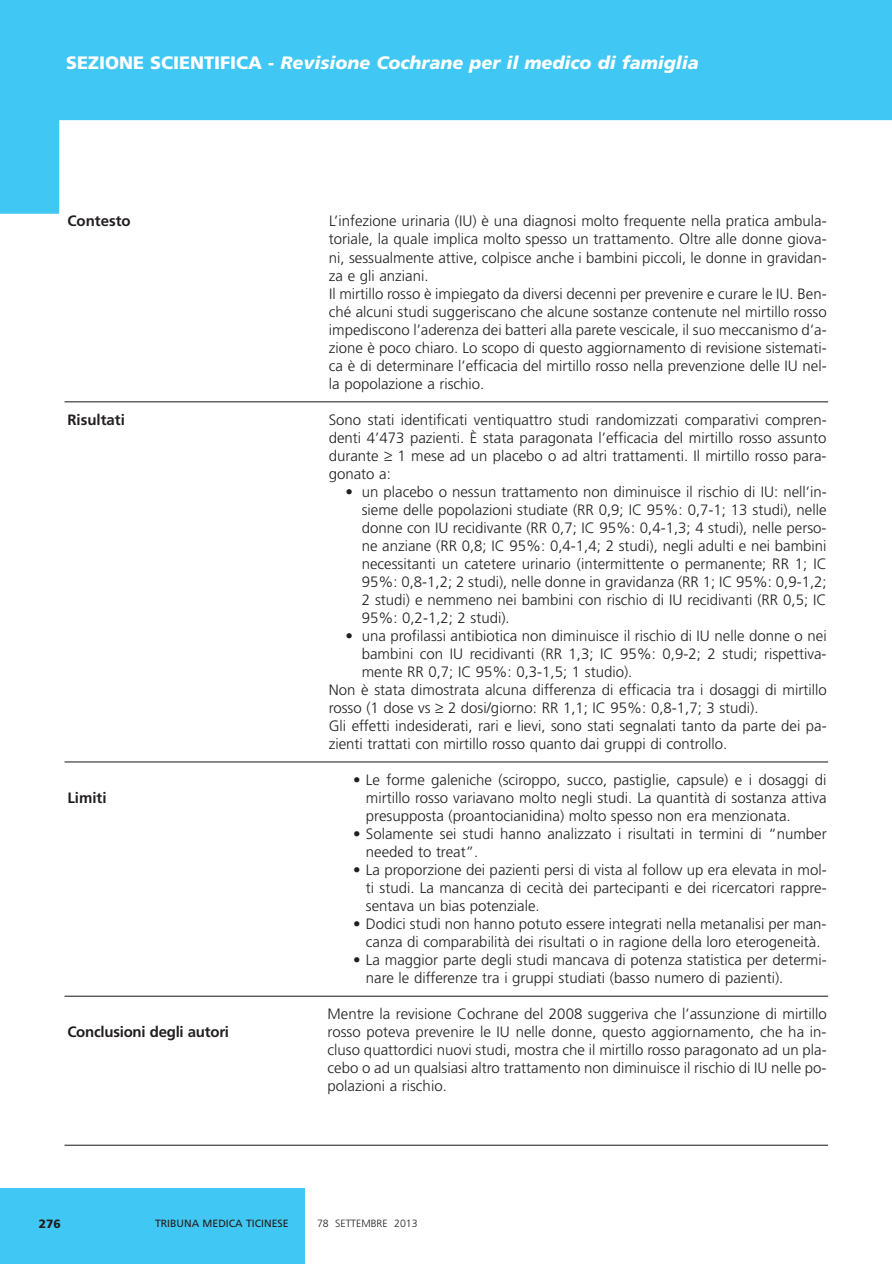
<style>
.page{position:relative;width:892px;height:1264px;background:#fff}
.page>*{position:absolute;margin:0;border:0;box-sizing:border-box;transform-origin:0 0}
.t1{font:italic 900 18px "Frutiger";color:#fff}
.t2{font:300 15px/18px "Frutiger";color:#231f20;text-align:justify}
.t3{font:700 15px "Frutiger";color:#231f20}
.t4{font:900 12px "Frutiger";color:#231f20}
.t5{font:10.5px "Frutiger";color:#231f20}
.t6{font:300 10.5px "Frutiger";color:#231f20}
.s1{font-style:normal}
</style>
<div class="page">
<div style="left:0;top:1188px;width:305px;height:76px;background:#40c7f4"></div>
<svg style="left:0;top:0;width:892px;height:214px;fill:#40c7f4"></svg>
<hr style="left:65px;top:401px;width:763px;height:1px;background:#231f20">
<hr style="left:65px;top:761px;width:763px;height:1px;background:#231f20">
<hr style="left:65px;top:1144px;width:763px;height:1px;background:#231f20">
<hr style="left:65px;top:995px;width:763px;height:1px;background:#231f20">
<p class="t1" style="left:66px;top:56px;width:634px"><span class="s1">SEZIONE SCIENTIFICA -</span> Revisione Cochrane per il medico di famiglia</p>
<p class="t3" style="left:67px;top:215px;width:65px">Contesto</p>
<p class="t3" style="left:67px;top:413px;width:59px">Risultati</p>
<p class="t3" style="left:67px;top:791px;width:41px">Limiti</p>
<p class="t3" style="left:67px;top:1025px;width:163px">Conclusioni degli autori</p>
<p class="t2" style="left:329px;top:213px;width:499px;text-align:left">L’infezione urinaria (IU) è una diagnosi molto frequente nella pratica ambula&shy;toriale, la quale implica molto spesso un trattamento. Oltre alle donne giova&shy;ni, sessualmente attive, colpisce anche i bambini piccoli, le donne in gravidan&shy;za e gli anziani.<br>Il mirtillo rosso è impiegato da diversi decenni per prevenire e curare le IU. Ben&shy;ché alcuni studi suggeriscano che alcune sostanze contenute nel mirtillo rosso impediscono l’aderenza dei batteri alla parete vescicale, il suo meccanismo d’a&shy;zione è poco chiaro. Lo scopo di questo aggiornamento di revisione sistemati&shy;ca è di determinare l’efficacia del mirtillo rosso nella prevenzione delle IU nel&shy;la popolazione a rischio.</p>
<p class="t2" style="left:329px;top:411px;width:499px">Sono stati identificati ventiquattro studi randomizzati comparativi compren&shy;denti 4’473 pazienti. È stata paragonata l’efficacia del mirtillo rosso assunto durante ≥ 1 mese ad un placebo o ad altri trattamenti. Il mirtillo rosso para&shy;gonato a:</p>
<p class="t2" style="left:362px;top:483px;width:466px;text-indent:-16px">• un placebo o nessun trattamento non diminuisce il rischio di IU: nell’in&shy;sieme delle popolazioni studiate (RR 0,9; IC 95%: 0,7-1; 13 studi), nelle donne con IU recidivante (RR 0,7; IC 95%: 0,4-1,3; 4 studi), nelle perso&shy;ne anziane (RR 0,8; IC 95%: 0,4-1,4; 2 studi), negli adulti e nei bambini necessitanti un catetere urinario (intermittente o permanente; RR 1; IC 95%: 0,8-1,2; 2 studi), nelle donne in gravidanza (RR 1; IC 95%: 0,9-1,2; 2 studi) e nemmeno nei bambini con rischio di IU recidivanti (RR 0,5; IC 95%: 0,2-1,2; 2 studi).</p>
<p class="t2" style="left:345px;top:627px;width:483px">• una profilassi antibiotica non diminuisce il rischio di IU nelle donne o nei</p>
<p class="t2" style="left:362px;top:645px;width:466px">bambini con IU recidivanti (RR 1,3; IC 95%: 0,9-2; 2 studi; rispettiva-</p>
<p class="t2" style="left:362px;top:663px;width:272px">mente RR 0,7; IC 95%: 0,3-1,5; 1 studio).</p>
<p class="t2" style="left:329px;top:681px;width:499px">Non è stata dimostrata alcuna differenza di efficacia tra i dosaggi di mirtillo</p>
<p class="t2" style="left:329px;top:699px;width:431px">rosso (1 dose vs ≥ 2 dosi/giorno: RR 1,1; IC 95%: 0,8-1,7; 3 studi).</p>
<p class="t2" style="left:329px;top:717px;width:499px">Gli effetti indesiderati, rari e lievi, sono stati segnalati tanto da parte dei pa-</p>
<p class="t2" style="left:329px;top:735px;width:400px">zienti trattati con mirtillo rosso quanto dai gruppi di controllo.</p>
<p class="t2" style="left:366px;top:771px;width:462px;text-indent:-13px">• Le forme galeniche (sciroppo, succo, pastiglie, capsule) e i dosaggi di mirtillo rosso variavano molto negli studi. La quantità di sostanza attiva presupposta (proantocianidina) molto spesso non era menzionata.</p>
<p class="t2" style="left:366px;top:825px;width:462px;text-indent:-13px">• Solamente sei studi hanno analizzato i risultati in termini di “number needed to treat”.</p>
<p class="t2" style="left:366px;top:861px;width:462px;text-indent:-13px">• La proporzione dei pazienti persi di vista al follow up era elevata in mol&shy;ti studi. La mancanza di cecità dei partecipanti e dei ricercatori rappre&shy;sentava un bias potenziale.</p>
<p class="t2" style="left:353px;top:915px;width:475px;text-align:center">• Dodici studi non hanno potuto essere integrati nella metanalisi per man&shy;canza di comparabilità dei risultati o in ragione della loro eterogeneità.</p>
<p class="t2" style="left:366px;top:951px;width:462px;text-indent:-13px">• La maggior parte degli studi mancava di potenza statistica per determi&shy;nare le differenze tra i gruppi studiati (basso numero di pazienti).</p>
<p class="t2" style="left:327px;top:1005px;width:500px">Mentre la revisione Cochrane del 2008 suggeriva che l’assunzione di mirtillo rosso poteva prevenire le IU nelle donne, questo aggiornamento, che ha in&shy;cluso quattordici nuovi studi, mostra che il mirtillo rosso paragonato ad un pla&shy;cebo o ad un qualsiasi altro trattamento non diminuisce il rischio di IU nelle po&shy;polazioni a rischio.</p>
<p class="t4" style="left:39px;top:1219px;width:24px">276</p>
<p class="t5" style="left:155px;top:1219px;width:135px">TRIBUNA MEDICA TICINESE</p>
<p class="t6" style="left:317px;top:1219px;width:102px">78 SETTEMBRE 2013</p>
</div>
